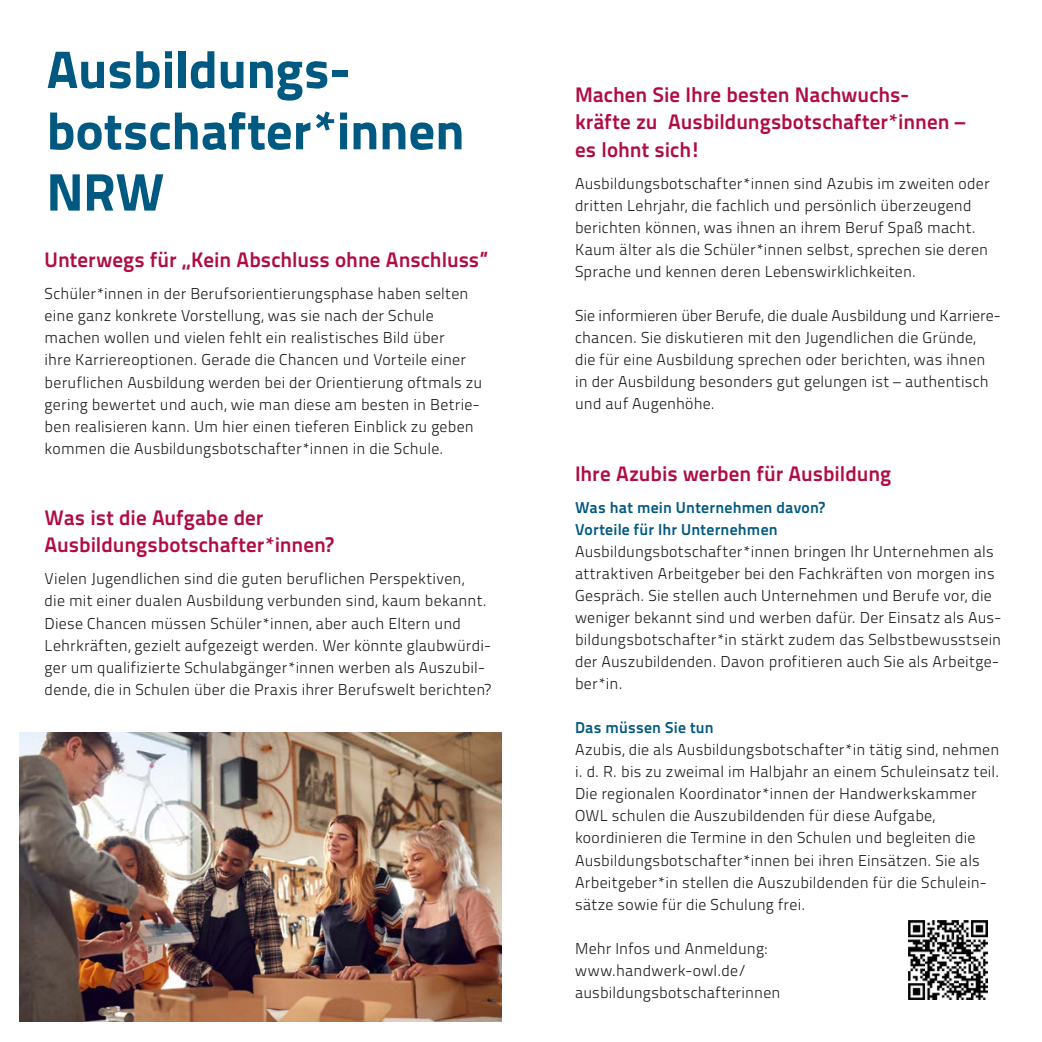
<style>
.page{position:relative;width:1042px;height:1042px;background:#fff}
.page>*{position:absolute;margin:0;border:0;box-sizing:border-box;transform-origin:0 0}
.t1{font:800 52.5px/61.2px "Titillium Text 22 L";letter-spacing:-.005em;color:#005981}
.t2{font:700 21px/27.3px "Titillium Text 22 L";color:#b00c44}
.t3{font:300 15.75px/22.1px "Titillium Text 22 L";letter-spacing:.01em;color:#1a1a18}
.t4{font:700 15.75px/22.1px "Titillium Text 22 L";letter-spacing:.015em;color:#005981}
</style>
<div class="page">
<img style="left:20px;top:733px;width:481px;height:288px">
<img style="left:908px;top:920px;width:79px;height:79px">
<h1 class="t1" style="left:47px;top:36px;width:419px">Ausbildungs&shy;botschafter*innen<br>NRW</h1>
<h2 class="t2" style="left:45px;top:245px;width:446px">Unterwegs für „Kein Abschluss ohne Anschluss”</h2>
<p class="t3" style="left:45px;top:282px;width:439px">Schüler*innen in der Berufsorientierungsphase haben selten eine ganz konkrete Vorstellung, was sie nach der Schule machen wollen und vielen fehlt ein realistisches Bild über<br>ihre Karriereoptionen. Gerade die Chancen und Vorteile einer beruflichen Ausbildung werden bei der Orientierung oftmals zu gering bewertet und auch, wie man diese am besten in Betrie&shy;ben realisieren kann. Um hier einen tieferen Einblick zu geben kommen die Ausbildungsbotschafter*innen in die Schule.</p>
<h2 class="t2" style="left:45px;top:503px;width:291px">Was ist die Aufgabe der<br>Ausbildungsbotschafter*innen?</h2>
<p class="t3" style="left:45px;top:567px;width:448px">Vielen Jugendlichen sind die guten beruflichen Perspektiven,<br>die mit einer dualen Ausbildung verbunden sind, kaum bekannt.<br>Diese Chancen müssen Schüler*innen, aber auch Eltern und Lehrkräften, gezielt aufgezeigt werden. Wer könnte glaubwürdi&shy;ger um qualifizierte Schulabgänger*innen werben als Auszubil&shy;dende, die in Schulen über die Praxis ihrer Berufswelt berichten?</p>
<h2 class="t2" style="left:575px;top:80px;width:392px">Machen Sie Ihre besten Nachwuchs&shy;kräfte zu Ausbildungsbotschafter*innen – es lohnt sich!</h2>
<p class="t3" style="left:575px;top:171px;width:416px">Ausbildungsbotschafter*innen sind Azubis im zweiten oder dritten Lehrjahr, die fachlich und persönlich überzeugend berichten können, was ihnen an ihrem Beruf Spaß macht.<br>Kaum älter als die Schüler*innen selbst, sprechen sie deren Sprache und kennen deren Lebenswirklichkeiten.</p>
<p class="t3" style="left:575px;top:304px;width:427px">Sie informieren über Berufe, die duale Ausbildung und Karriere&shy;chancen. Sie diskutieren mit den Jugendlichen die Gründe,<br>die für eine Ausbildung sprechen oder berichten, was ihnen in der Ausbildung besonders gut gelungen ist – authentisch und auf Augenhöhe.</p>
<h2 class="t2" style="left:575px;top:458px;width:318px">Ihre Azubis werben für Ausbildung</h2>
<p class="t4" style="left:575px;top:495px;width:251px">Was hat mein Unternehmen davon?<br>Vorteile für Ihr Unternehmen</p>
<p class="t3" style="left:575px;top:539px;width:428px">Ausbildungsbotschafter*innen bringen Ihr Unternehmen als attraktiven Arbeitgeber bei den Fachkräften von morgen ins Gespräch. Sie stellen auch Unternehmen und Berufe vor, die weniger bekannt sind und werben dafür. Der Einsatz als Aus&shy;bildungsbotschafter*in stärkt zudem das Selbstbewusstsein der Auszubildenden. Davon profitieren auch Sie als Arbeitge&shy;ber*in.</p>
<p class="t4" style="left:575px;top:716px;width:140px">Das müssen Sie tun</p>
<p class="t3" style="left:575px;top:738px;width:426px">Azubis, die als Ausbildungsbotschafter*in tätig sind, nehmen i. d. R. bis zu zweimal im Halbjahr an einem Schuleinsatz teil.<br>Die regionalen Koordinator*innen der Handwerkskammer OWL schulen die Auszubildenden für diese Aufgabe, koordinieren die Termine in den Schulen und begleiten die Ausbildungsbotschafter*innen bei ihren Einsätzen. Sie als Arbeitgeber*in stellen die Auszubildenden für die Schulein&shy;sätze sowie für die Schulung frei.</p>
<p class="t3" style="left:575px;top:936px;width:207px">Mehr Infos und Anmeldung: www.handwerk-owl.de/ ausbildungsbotschafterinnen</p>
</div>
